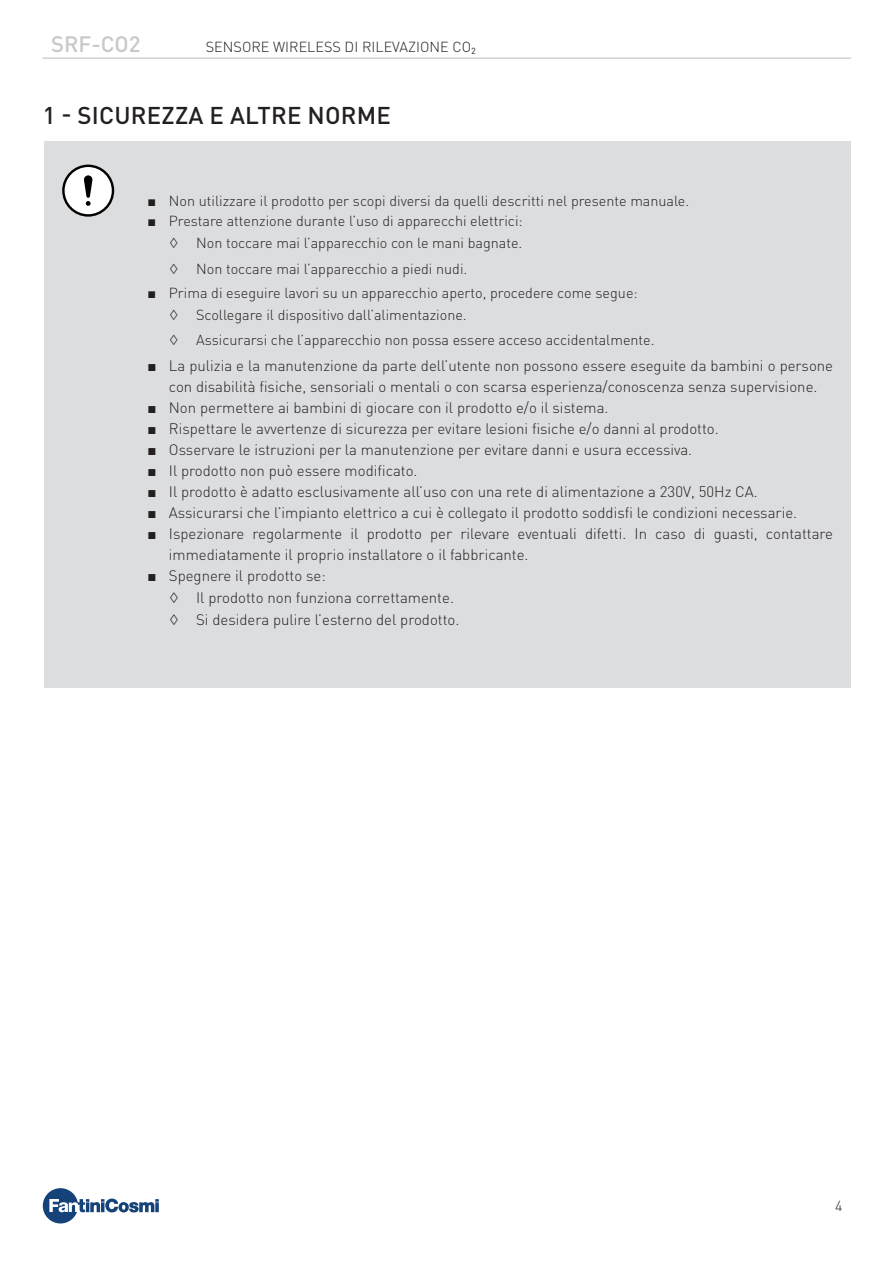
<style>
.page{position:relative;width:893px;height:1263px;background:#fff}
.page>*{position:absolute;margin:0;border:0;box-sizing:border-box;transform-origin:0 0}
.t1{font:500 24px "DIN Pro";letter-spacing:.01em;color:#231f20}
.t2{font:500 22.05px "DIN Pro";color:#c7c8ca}
.t3{font:300 15px/21px "DIN Pro";color:#231f20}
.t4{font:300 14.4px/21.6px "DIN Pro";color:#231f20;text-align:right}
.s1{font-family:"Arial";font-weight:400}
</style>
<div class="page">
<hr style="left:43px;top:57px;width:808px;height:2px;background:#d1d2d4">
<svg style="left:43px;top:1188px;width:116px;height:35px"></svg>
<div style="left:44px;top:142px;width:807px;height:546px;background:#dcdddf"></div>
<svg style="left:62px;top:165px;width:52px;height:52px"></svg>
<h2 class="t2" style="left:51px;top:29px;width:91px">SRF-CO2</h2>
<p class="t4" style="left:471px;top:42px;width:6px">²</p>
<p class="t4" style="left:206px;top:36px;width:267px">SENSORE WIRELESS DI RILEVAZIONE CO</p>
<h1 class="t1" style="left:43px;top:99px;width:350px">1 - SICUREZZA E ALTRE NORME</h1>
<p class="t4" style="left:148px;top:189px;width:543px"><span class="s1">■</span> Non utilizzare il prodotto per scopi diversi da quelli descritti nel presente manuale.</p>
<p class="t4" style="left:148px;top:210px;width:377px"><span class="s1">■</span> Prestare attenzione durante l’uso di apparecchi elettrici: ◊ Non toccare mai l’apparecchio con le mani bagnate.</p>
<p class="t4" style="left:169px;top:257px;width:300px">◊ Non toccare mai l’apparecchio a piedi nudi.</p>
<p class="t4" style="left:169px;top:282px;width:470px;text-align:left;text-indent:-21px"><span class="s1">■</span> Prima di eseguire lavori su un apparecchio aperto, procedere come segue: ◊ Scollegare il dispositivo dall’alimentazione.</p>
<p class="t4" style="left:169px;top:329px;width:487px">◊ Assicurarsi che l’apparecchio non possa essere acceso accidentalmente.</p>
<p class="t3" style="left:148px;top:354px;width:687px;text-align:center"><span class="s1">■</span> La pulizia e la manutenzione da parte dell’utente non possono essere eseguite da bambini o persone con disabilità fisiche, sensoriali o mentali o con scarsa esperienza/conoscenza senza supervisione.</p>
<p class="t3" style="left:148px;top:396px;width:462px"><span class="s1">■</span> Non permettere ai bambini di giocare con il prodotto e/o il sistema.</p>
<p class="t3" style="left:148px;top:417px;width:573px"><span class="s1">■</span> Rispettare le avvertenze di sicurezza per evitare lesioni fisiche e/o danni al prodotto.</p>
<p class="t3" style="left:148px;top:438px;width:546px"><span class="s1">■</span> Osservare le istruzioni per la manutenzione per evitare danni e usura eccessiva.</p>
<p class="t3" style="left:148px;top:459px;width:271px"><span class="s1">■</span> Il prodotto non può essere modificato.</p>
<p class="t3" style="left:148px;top:480px;width:612px"><span class="s1">■</span> Il prodotto è adatto esclusivamente all’uso con una rete di alimentazione a 230V, 50Hz CA.</p>
<p class="t3" style="left:148px;top:501px;width:651px"><span class="s1">■</span> Assicurarsi che l’impianto elettrico a cui è collegato il prodotto soddisfi le condizioni necessarie.</p>
<p class="t3" style="left:169px;top:522px;width:666px;text-indent:-21px"><span class="s1">■</span> Ispezionare regolarmente il prodotto per rilevare eventuali difetti. In caso di guasti, contattare immediatamente il proprio installatore o il fabbricante.</p>
<p class="t3" style="left:169px;top:564px;width:292px;line-height:22.2px;text-indent:-21px"><span class="s1">■</span> Spegnere il prodotto se:<br>◊ Il prodotto non funziona correttamente. ◊ Si desidera pulire l’esterno del prodotto.</p>
<p class="t4" style="left:835px;top:1195px;width:9px">4</p>
</div>
